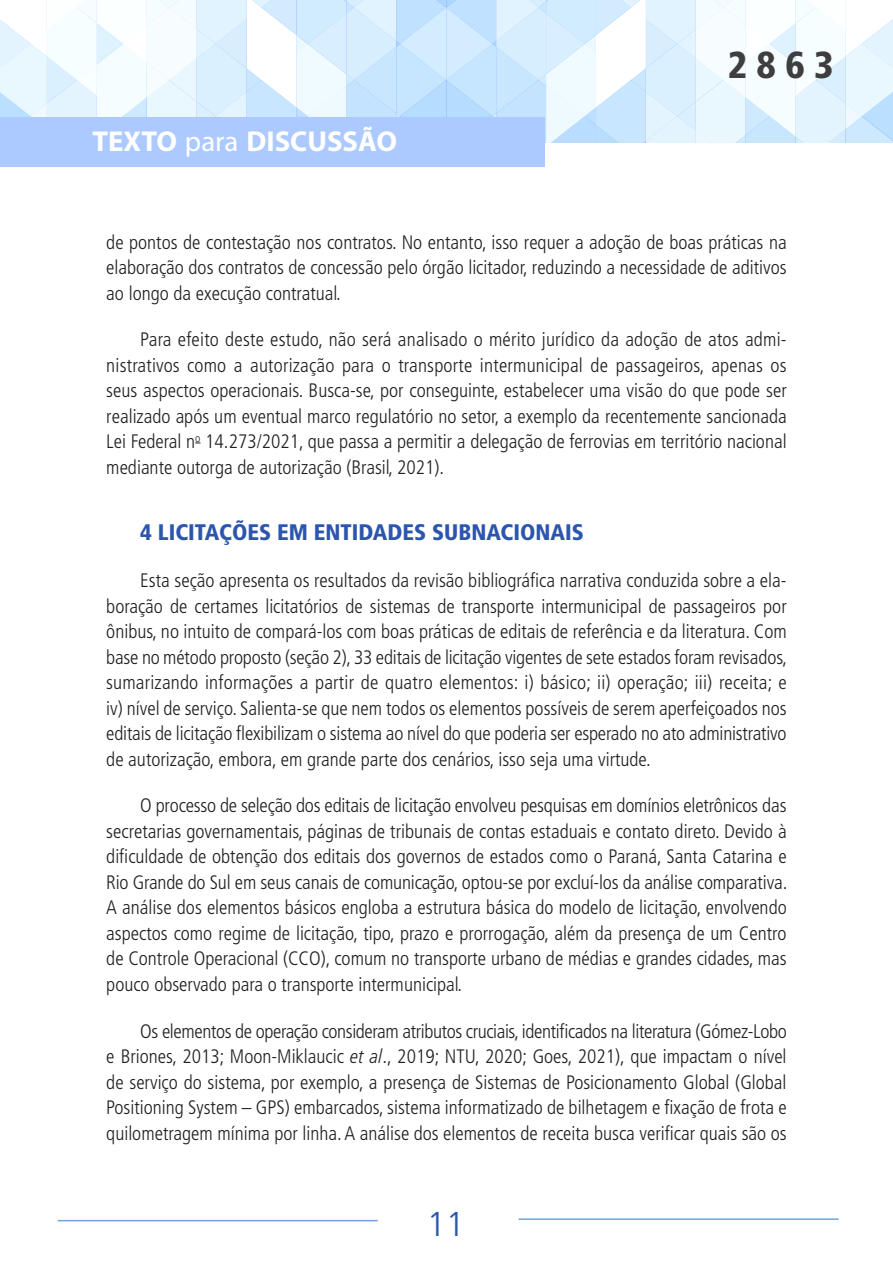
<style>
.page{position:relative;width:893px;height:1263px;background:#fff}
.page>*{position:absolute;margin:0;border:0;box-sizing:border-box;transform-origin:0 0}
.t1{font:900 condensed 37.5px "Frutiger LT Pro";color:#3e3e3f}
.t2{font:300 34.5px "Frutiger LT Pro";color:#2c55ae}
.t3{font:700 28.8px "Myriad Pro";color:#fff}
.titulo_1{font:900 condensed 22.5px "Frutiger LT Pro";color:#2c55ae}
.texto_corrido{font:300 condensed 19.5px/25.5px "Frutiger LT Pro";color:#231f20;text-align:justify}
.s1{font-weight:400}
.s2{font-style:italic}
</style>
<div class="page">
<svg style="left:0;top:0;width:893px;height:143px"></svg>
<div style="left:0;top:118px;width:545px;height:49px;background:#accaff"></div>
<hr style="left:519px;top:1218px;width:319px;height:2px;background:#6fa5d9">
<hr style="left:58px;top:1220px;width:320px;height:1px;background:#6fa5d9">
<h3 class="t3" style="left:92px;top:122px;width:306px">TEXTO <span class="s1">para</span> DISCUSSÃO</h3>
<h1 class="t1" style="left:728px;top:42px;width:108px">2863</h1>
<p class="texto_corrido" style="left:106px;top:229px;width:682px">de pontos de contestação nos contratos. No entanto, isso requer a adoção de boas práticas na elaboração dos contratos de concessão pelo órgão licitador, reduzindo a necessidade de aditivos ao longo da execução contratual.</p>
<p class="texto_corrido" style="left:106px;top:327px;width:682px;text-indent:34px">Para efeito deste estudo, não será analisado o mérito jurídico da adoção de atos admi&shy;nistrativos como a autorização para o transporte intermunicipal de passageiros, apenas os seus aspectos operacionais. Busca-se, por conseguinte, estabelecer uma visão do que pode ser realizado após um eventual marco regulatório no setor, a exemplo da recentemente sancionada Lei Federal n<sup>o</sup> 14.273/2021, que passa a permitir a delegação de ferrovias em território nacional mediante outorga de autorização (Brasil, 2021).</p>
<p class="titulo_1" style="left:140px;top:519px;width:445px">4 LICITAÇÕES EM ENTIDADES SUBNACIONAIS</p>
<p class="texto_corrido" style="left:106px;top:568px;width:682px;text-indent:34px">Esta seção apresenta os resultados da revisão bibliográfica narrativa conduzida sobre a ela&shy;boração de certames licitatórios de sistemas de transporte intermunicipal de passageiros por ônibus, no intuito de compará-los com boas práticas de editais de referência e da literatura. Com base no método proposto (seção 2), 33 editais de licitação vigentes de sete estados foram revisados, sumarizando informações a partir de quatro elementos: i) básico; ii) operação; iii) receita; e iv) nível de serviço. Salienta-se que nem todos os elementos possíveis de serem aperfeiçoados nos editais de licitação flexibilizam o sistema ao nível do que poderia ser esperado no ato administrativo de autorização, embora, em grande parte dos cenários, isso seja uma virtude.</p>
<p class="texto_corrido" style="left:106px;top:793px;width:683px;text-indent:34px">O processo de seleção dos editais de licitação envolveu pesquisas em domínios eletrônicos das secretarias governamentais, páginas de tribunais de contas estaduais e contato direto. Devido à dificuldade de obtenção dos editais dos governos de estados como o Paraná, Santa Catarina e Rio Grande do Sul em seus canais de comunicação, optou-se por excluí-los da análise comparativa.<br>A análise dos elementos básicos engloba a estrutura básica do modelo de licitação, envolvendo aspectos como regime de licitação, tipo, prazo e prorrogação, além da presença de um Centro de Controle Operacional (CCO), comum no transporte urbano de médias e grandes cidades, mas pouco observado para o transporte intermunicipal.</p>
<p class="texto_corrido" style="left:106px;top:1018px;width:682px;text-indent:34px">Os elementos de operação consideram atributos cruciais, identificados na literatura (Gómez-Lobo e Briones, 2013; Moon-Miklaucic <span class="s2">et al</span>., 2019; NTU, 2020; Goes, 2021), que impactam o nível de serviço do sistema, por exemplo, a presença de Sistemas de Posicionamento Global (Global Positioning System – GPS) embarcados, sistema informatizado de bilhetagem e fixação de frota e quilometragem mínima por linha. A análise dos elementos de receita busca verificar quais são os</p>
<h2 class="t2" style="left:427px;top:1204px;width:40px">11</h2>
</div>
